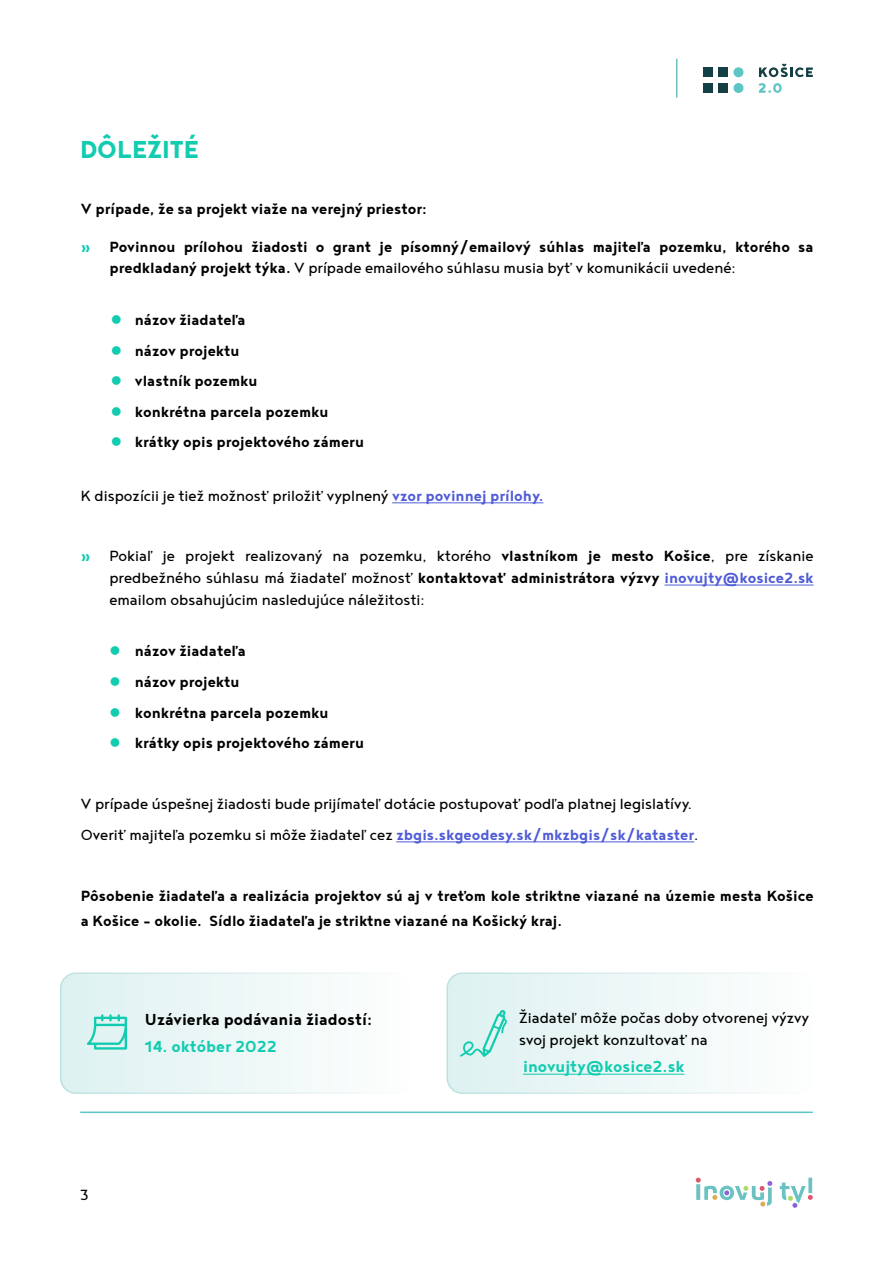
<style>
.page{position:relative;width:893px;height:1263px;background:#fff}
.page>*{position:absolute;margin:0;border:0;box-sizing:border-box;transform-origin:0 0}
.t1{font:800 30px "Noyh Geometric";color:#12ccb0}
.t2{font:700 19.5px "Noyh Geometric";color:#12ccb0}
.t3{font:700 19.5px "Noyh Geometric";color:#000}
.t4{font:18px/21.6px "Noyh Geometric";color:#000}
.t5{font:700 18px/37.8px "Noyh Geometric";color:#000}
.s1{font-weight:800;font-size:16.5px;color:#12ccb0}
.s2{font-weight:700}
.s3{color:#12ccb0}
.s4{font-weight:700;color:#4f5cd6}
</style>
<div class="page">
<svg style="left:696px;top:1178px;width:76px;height:28px"></svg>
<svg style="left:780px;top:1178px;width:33px;height:30px"></svg>
<hr style="left:80px;top:1111px;width:733px;height:2px;background:#5dc5c4">
<hr style="left:676px;top:59px;width:1px;height:39px;background:#6bc2c2">
<div style="left:733px;top:67px;width:10px;height:10px;background:#5dc5c4;border-radius:50%"></div>
<div style="left:733px;top:83px;width:10px;height:10px;background:#5dc5c4;border-radius:50%"></div>
<div style="left:718px;top:68px;width:10px;height:9px;background:#143f45"></div>
<div style="left:703px;top:68px;width:9px;height:9px;background:#143f45"></div>
<div style="left:718px;top:83px;width:10px;height:10px;background:#143f45"></div>
<div style="left:703px;top:83px;width:9px;height:10px;background:#143f45"></div>
<svg style="left:759px;top:63px;width:54px;height:14px"></svg>
<svg style="left:759px;top:83px;width:23px;height:10px"></svg>
<div style="left:61px;top:973px;width:349px;height:120px;background:linear-gradient(to right,#ddf1f0,#fefefd);border-radius:15px"></div>
<div style="left:60px;top:972px;width:350px;height:122px;border:2px solid #fff;border-radius:15px"></div>
<div style="left:447px;top:973px;width:365px;height:120px;background:linear-gradient(to right,#ddf1f0,#fdfefd);border-radius:15px"></div>
<div style="left:446px;top:972px;width:367px;height:122px;border:2px solid #fff;border-radius:15px"></div>
<hr style="left:392px;top:502px;width:151px;height:1px;background:#4f5cd6">
<hr style="left:665px;top:585px;width:148px;height:1px;background:#4f5cd6">
<hr style="left:396px;top:841px;width:298px;height:1px;background:#4f5cd6">
<hr style="left:523px;top:1074px;width:161px;height:1px;background:#12ccb0">
<svg style="left:460px;top:1010px;width:47px;height:47px;background:#bdebe6"></svg>
<svg style="left:87px;top:1014px;width:40px;height:35px"></svg>
<h1 class="t1" style="left:80px;top:131px;width:120px">DÔLEŽITÉ</h1>
<p class="t5" style="left:81px;top:189px;width:734px">V prípade, že sa projekt viaže na verejný priestor:<br><span class="s1">»</span> Povinnou prílohou žiadosti o grant je písomný/emailový súhlas majiteľa pozemku, ktorého sa</p>
<p class="t4" style="left:109px;top:257px;width:628px"><span class="s2">predkladaný projekt týka.</span> V prípade emailového súhlasu musia byť v komunikácii uvedené:</p>
<p class="t5" style="left:111px;top:300px;width:136px"><span class="s3">●</span> názov žiadateľa</p>
<p class="t5" style="left:111px;top:331px;width:130px"><span class="s3">●</span> názov projektu</p>
<p class="t5" style="left:111px;top:362px;width:148px"><span class="s3">●</span> vlastník pozemku</p>
<p class="t5" style="left:111px;top:392px;width:219px"><span class="s3">●</span> konkrétna parcela pozemku</p>
<p class="t5" style="left:111px;top:423px;width:255px"><span class="s3">●</span> krátky opis projektového zámeru</p>
<p class="t4" style="left:81px;top:484px;width:464px">K dispozícii je tiež možnosť priložiť vyplnený <span class="s4">vzor povinnej prílohy.</span></p>
<p class="t4" style="left:109px;top:545px;width:706px;text-align:justify;text-indent:-28px"><span class="s1">»</span> Pokiaľ je projekt realizovaný na pozemku, ktorého <span class="s2">vlastníkom je mesto Košice</span>, pre získanie predbežného súhlasu má žiadateľ možnosť <span class="s2">kontaktovať administrátora výzvy</span> <span class="s4">inovujty@kosice2.sk </span>emailom obsahujúcim nasledujúce náležitosti:</p>
<p class="t5" style="left:109px;top:632px;width:138px"><span class="s3">●</span> názov žiadateľa</p>
<p class="t5" style="left:109px;top:662px;width:132px"><span class="s3">●</span> názov projektu</p>
<p class="t5" style="left:109px;top:693px;width:221px"><span class="s3">●</span> konkrétna parcela pozemku</p>
<p class="t5" style="left:109px;top:723px;width:256px"><span class="s3">●</span> krátky opis projektového zámeru</p>
<p class="t4" style="left:81px;top:788px;width:619px;line-height:30.6px">V prípade úspešnej žiadosti bude prijímateľ dotácie postupovať podľa platnej legislatívy.<br>Overiť majiteľa pozemku si môže žiadateľ cez <span class="s4">zbgis.skgeodesy.sk/mkzbgis/sk/kataster</span>.</p>
<p class="t5" style="left:81px;top:883px;width:734px;line-height:25.2px">Pôsobenie žiadateľa a realizácia projektov sú aj v treťom kole striktne viazané na územie mesta Košice a Košice - okolie. Sídlo žiadateľa je striktne viazané na Košický kraj.</p>
<p class="t4" style="left:80px;top:1183px;width:10px">3</p>
<p class="t3" style="left:145px;top:1008px;width:229px">Uzávierka podávania žiadostí:</p>
<p class="t2" style="left:145px;top:1035px;width:133px">14. október 2022</p>
<p class="t4" style="left:519px;top:1007px;width:291px">Žiadateľ môže počas doby otvorenej výzvy svoj projekt konzultovať na</p>
<p class="t2" style="left:523px;top:1055px;width:163px">inovujty@kosice2.sk</p>
</div>
